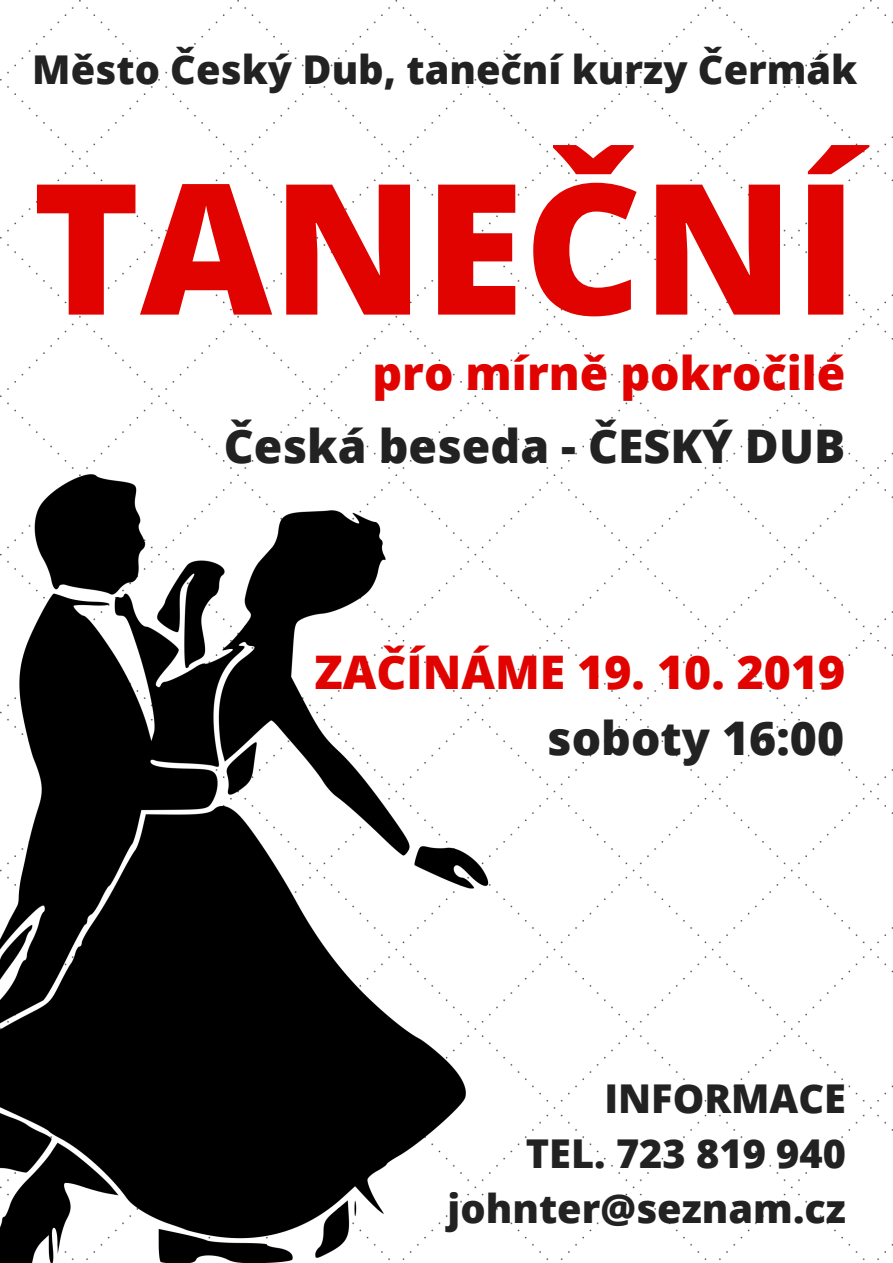
<style>
.page{position:relative;width:893px;height:1263px;background:#fff}
.page>*{position:absolute;margin:0;border:0;box-sizing:border-box;transform-origin:0 0}
.t1{font:800 182.1px "Open Sans";color:#e00300}
.t2{font:800 46.35px "Open Sans";color:#e00300}
.t3{font:800 46.35px "Open Sans";color:#222}
.t4{font:800 39.75px/55.1px "Open Sans";color:#222;text-align:right}
</style>
<div class="page">
<img style="left:0;top:0;width:893px;height:1261px">
<img style="left:0;top:446px;width:517px;height:817px">
<p class="t4" style="left:32px;top:41px;width:827px">Město Český Dub, taneční kurzy Čermák</p>
<h1 class="t1" style="left:32px;top:120px;width:826px">TANEČNÍ</h1>
<p class="t2" style="left:372px;top:340px;width:474px">pro mírně pokročilé</p>
<p class="t3" style="left:224px;top:414px;width:623px">Česká beseda - ČESKÝ DUB</p>
<p class="t2" style="left:315px;top:640px;width:532px">ZAČÍNÁME 19. 10. 2019</p>
<p class="t3" style="left:547px;top:706px;width:299px">soboty 16:00</p>
<p class="t4" style="left:448px;top:1070px;width:400px">INFORMACE<br>TEL. 723 819 940 johnter@seznam.cz</p>
</div>
